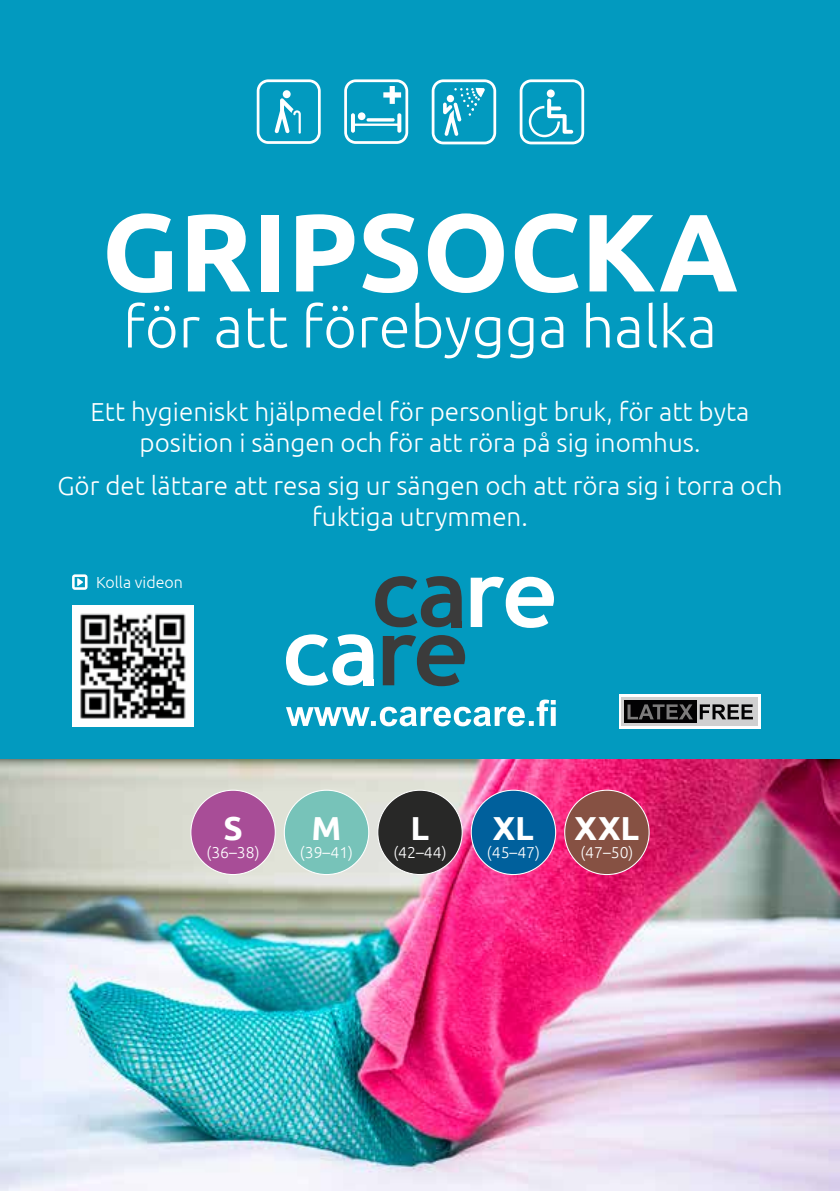
<style>
.page{position:relative;width:840px;height:1191px;background:#fff}
.page>*{position:absolute;margin:0;border:0;box-sizing:border-box;transform-origin:0 0}
.t1{font:700 110px "Ubuntu";color:#fff}
.t2{font:300 58px "Ubuntu";color:#fff}
.t3{font:700 33.2px "Ubuntu";color:#fff}
.t4{font:300 26px/31.2px "Ubuntu";color:#fff;text-align:center}
.t5{font:300 16px "Ubuntu";color:#fff}
.t6{font:300 15.8px "Ubuntu";color:#fff}
</style>
<div class="page">
<div style="left:0;top:0;width:839px;height:760px;background:#029abf"></div>
<svg style="left:256px;top:79px;width:64px;height:65px"></svg>
<svg style="left:344px;top:79px;width:64px;height:65px"></svg>
<svg style="left:519px;top:79px;width:65px;height:65px"></svg>
<svg style="left:431px;top:79px;width:65px;height:65px"></svg>
<img style="left:0;top:760px;width:839px;height:431px">
<div style="left:191px;top:790px;width:84px;height:84px;background:#a84d97;border-radius:50%"></div>
<div style="left:284px;top:790px;width:84px;height:84px;background:#77c3b9;border-radius:50%"></div>
<div style="left:377px;top:790px;width:85px;height:84px;background:#282827;border-radius:50%"></div>
<div style="left:471px;top:790px;width:84px;height:84px;background:#00609c;border-radius:50%"></div>
<div style="left:564px;top:790px;width:84px;height:84px;background:#865143;border-radius:50%"></div>
<svg style="left:286px;top:699px;width:269px;height:27px"></svg>
<svg style="left:382px;top:635px;width:83px;height:51px"></svg>
<svg style="left:470px;top:577px;width:83px;height:51px"></svg>
<svg style="left:375px;top:576px;width:86px;height:51px"></svg>
<div style="left:451px;top:620px;width:10px;height:7px;background:#3b3b3b"></div>
<svg style="left:286px;top:634px;width:87px;height:51px"></svg>
<div style="left:363px;top:679px;width:10px;height:6px;background:#fff"></div>
<div style="left:618px;top:695px;width:142px;height:34px;background:#fff"></div>
<div style="left:621px;top:697px;width:136px;height:29px;background:#d0d0d0"></div>
<div style="left:623px;top:700px;width:73px;height:23px;background:#020203"></div>
<svg style="left:627px;top:704px;width:65px;height:15px"></svg>
<svg style="left:699px;top:704px;width:53px;height:15px"></svg>
<svg style="left:72px;top:574px;width:15px;height:16px"></svg>
<img style="left:72px;top:605px;width:121px;height:121px">
<h1 class="t1" style="left:102px;top:186px;width:637px">GRIPSOCKA</h1>
<h2 class="t2" style="left:123px;top:292px;width:595px">för att förebygga halka</h2>
<p class="t4" style="left:90px;top:395px;width:660px">Ett hygieniskt hjälpmedel för personligt bruk, för att byta position i sängen och för att röra på sig inomhus.</p>
<p class="t4" style="left:57px;top:469px;width:726px">Gör det lättare att resa sig ur sängen och att röra sig i torra och fuktiga utrymmen.</p>
<p class="t5" style="left:96px;top:573px;width:88px">Kolla videon</p>
<p class="t3" style="left:223px;top:808px;width:21px">S</p>
<p class="t3" style="left:311px;top:808px;width:31px">M</p>
<p class="t3" style="left:410px;top:808px;width:20px">L</p>
<p class="t3" style="left:492px;top:808px;width:148px">XL XXL</p>
<p class="t6" style="left:206px;top:843px;width:55px">(36–38)</p>
<p class="t6" style="left:300px;top:843px;width:55px">(39–41)</p>
<p class="t6" style="left:393px;top:843px;width:55px">(42–44)</p>
<p class="t6" style="left:486px;top:843px;width:55px">(45–47)</p>
<p class="t6" style="left:580px;top:843px;width:55px">(47–50)</p>
</div>
